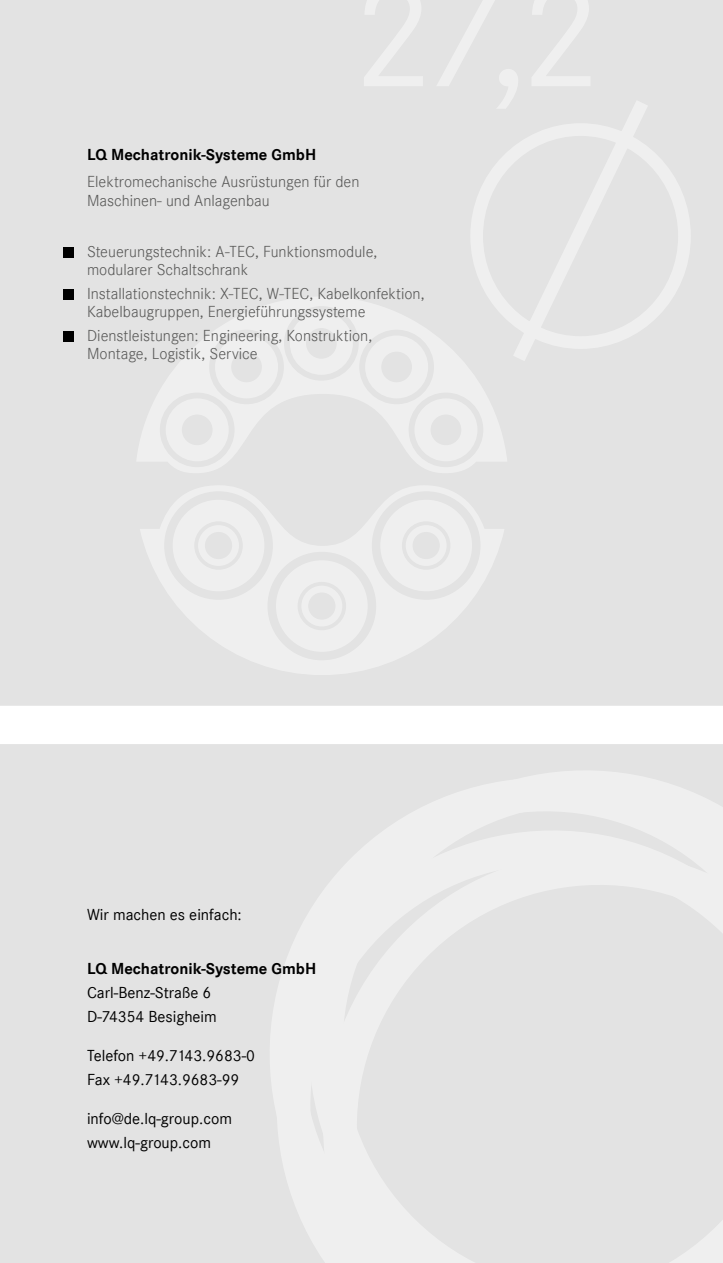
<style>
.page{position:relative;width:723px;height:1263px;background:#e3e3e3}
.page>*{position:absolute;margin:0;border:0;box-sizing:border-box;transform-origin:0 0}
.t1{font:16.5px/18px "Corporate S Ligh";color:#575756}
.t2{font:16.5px/24px "Corporate S";color:#000}
.t3{font:700 16.5px "Corporate S";color:#000}
</style>
<div class="page">
<svg style="left:471px;top:101px;width:219px;height:259px"></svg>
<div style="left:0;top:706px;width:723px;height:38px;background:#fff"></div>
<svg style="left:300px;top:713px;width:423px;height:61px"></svg>
<svg style="left:270px;top:774px;width:425px;height:470px"></svg>
<svg style="left:314px;top:794px;width:409px;height:469px"></svg>
<svg style="left:635px;top:1033px;width:88px;height:230px"></svg>
<svg style="left:137px;top:296px;width:370px;height:177px"></svg>
<svg style="left:140px;top:486px;width:364px;height:189px"></svg>
<svg style="left:173px;top:500px;width:91px;height:91px"></svg>
<svg style="left:380px;top:500px;width:92px;height:91px"></svg>
<div style="left:64px;top:247px;width:10px;height:10px;background:#000"></div>
<div style="left:64px;top:289px;width:10px;height:10px;background:#000"></div>
<div style="left:64px;top:331px;width:10px;height:10px;background:#000"></div>
<p class="t3" style="left:87px;top:145px;width:231px">LQ Mechatronik-Systeme GmbH</p>
<p class="t1" style="left:87px;top:172px;width:274px;line-height:19.5px">Elektromechanische Ausrüstungen für den<br>Maschinen- und Anlagenbau</p>
<p class="t1" style="left:87px;top:243px;width:292px">Steuerungstechnik: A-TEC, Funktionsmodule, modularer Schaltschrank</p>
<p class="t1" style="left:87px;top:285px;width:339px">Installationstechnik: X-TEC, W-TEC, Kabelkonfektion,<br>Kabelbaugruppen, Energieführungssysteme</p>
<p class="t1" style="left:87px;top:327px;width:287px">Dienstleistungen: Engineering, Konstruktion,<br>Montage, Logistik, Service</p>
<p class="t2" style="left:87px;top:902px;width:156px">Wir machen es einfach:</p>
<p class="t3" style="left:87px;top:959px;width:231px">LQ Mechatronik-Systeme GmbH</p>
<p class="t2" style="left:87px;top:980px;width:131px">Carl-Benz-Straße 6<br>D-74354 Besigheim</p>
<p class="t2" style="left:87px;top:1043px;width:169px">Telefon +49.7143.9683-0<br>Fax +49.7143.9683-99</p>
<p class="t2" style="left:87px;top:1106px;width:146px">info@de.lq-group.com www.lq-group.com</p>
</div>
